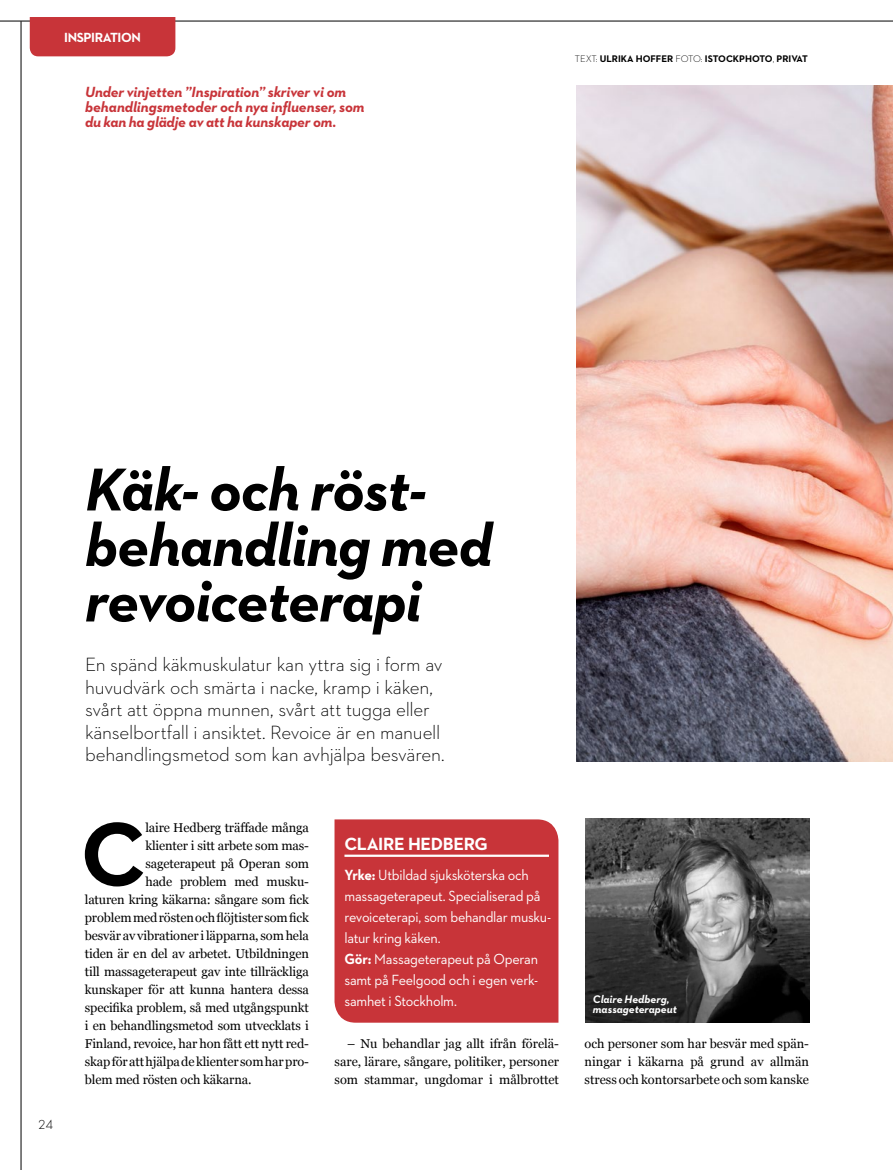
<style>
.page{position:relative;width:893px;height:1170px;background:#fff}
.page>*{position:absolute;margin:0;border:0;box-sizing:border-box;transform-origin:0 0}
.t1{font:700 92.1px "Neutraface 2 Text";color:#000}
.t2{font:italic 700 61.5px/55.5px "Neutraface 2 Text";letter-spacing:-.02em;color:#000}
.t3{font:300 19.5px/22.5px "Neutraface 2 Text";letter-spacing:-.015em;color:#000}
.t4{font:700 18px "Neutraface 2 Text";letter-spacing:-.02em;color:#fff}
.t5{font:15px/21px "Neutraface 2 Text";letter-spacing:-.02em;color:#fff;scale:.95 1}
.t6{font:italic 700 15px/15px "Neutraface 2 Text";letter-spacing:-.01em;color:#c83439}
.t7{font:700 13.5px "Neutraface 2 Text";letter-spacing:-.03em;color:#fff}
.t8{font:12.75px/18px "Georgia";letter-spacing:-.01em;color:#000;text-align:justify}
.t9{font:300 12px "Futura Std";color:#000}
.t10{font:italic 700 11.25px/10.5px "Neutraface 2 Text";color:#fff}
.t11{font:700 9.75px "Neutraface 2 Text";color:#000}
.s1{font-weight:300}
.s2{font-weight:700}
</style>
<div class="page">
<img style="left:577px;top:85px;width:316px;height:676px">
<hr style="left:0;top:21px;width:893px;height:1px;background:#000">
<hr style="left:21px;top:21px;width:1px;height:1148px;background:#000">
<div style="left:30px;top:17px;width:145px;height:39px;background:#c83439"></div>
<img style="left:585px;top:818px;width:224px;height:204px">
<div style="left:334px;top:819px;width:224px;height:203px;background:#c83439"></div>
<hr style="left:344px;top:854px;width:205px;height:2px;background:#fff">
<p class="t7" style="left:64px;top:28px;width:78px">INSPIRATION</p>
<p class="t6" style="left:85px;top:84px;width:281px">Under vinjetten ”Inspiration” skriver vi om behandlingsmetoder och nya influenser, som du kan ha glädje av att ha kunskaper om.</p>
<p class="t11" style="left:575px;top:52px;width:235px"><span class="s1">TEXT:</span> ULRIKA HOFFER <span class="s1">FOTO:</span> ISTOCKPHOTO<span class="s1">,</span> PRIVAT</p>
<p class="t9" style="left:38px;top:1117px;width:16px">24</p>
<h2 class="t2" style="left:85px;top:461px;width:408px">Käk- och röst&shy;behandling med revoiceterapi</h2>
<h3 class="t3" style="left:85px;top:653px;width:361px">En spänd käkmuskulatur kan yttra sig i form av huvudvärk och smärta i nacke, kramp i käken, svårt att öppna munnen, svårt att tugga eller känselbortfall i ansiktet. Revoice är en manuell behandlingsmetod som kan avhjälpa besvären.</h3>
<h1 class="t1" style="left:80px;top:795px;width:67px">C</h1>
<p class="t8" style="left:145px;top:817px;width:165px">laire Hedberg träffade många</p>
<p class="t8" style="left:145px;top:835px;width:165px">klienter i sitt arbete som mas-</p>
<p class="t8" style="left:145px;top:853px;width:165px">sageterapeut på Operan som</p>
<p class="t8" style="left:145px;top:871px;width:165px">hade problem med musku-</p>
<p class="t8" style="left:85px;top:889px;width:226px">laturen kring käkarna: sångare som fick</p>
<p class="t8" style="left:85px;top:907px;width:226px">problem med rösten och flöjtister som fick</p>
<p class="t8" style="left:85px;top:925px;width:226px">besvär av vibrationer i läpparna, som hela</p>
<p class="t8" style="left:85px;top:943px;width:226px">tiden är en del av arbetet. Utbildningen</p>
<p class="t8" style="left:85px;top:961px;width:226px">till massageterapeut gav inte tillräckliga</p>
<p class="t8" style="left:85px;top:979px;width:226px">kunskaper för att kunna hantera dessa</p>
<p class="t8" style="left:85px;top:997px;width:226px">specifika problem, så med utgångspunkt</p>
<p class="t8" style="left:85px;top:1015px;width:226px">i en behandlingsmetod som utvecklats i</p>
<p class="t8" style="left:85px;top:1033px;width:226px">Finland, revoice, har hon fått ett nytt red-</p>
<p class="t8" style="left:85px;top:1051px;width:226px">skap för att hjälpa de klienter som har pro-</p>
<p class="t8" style="left:85px;top:1069px;width:168px">blem med rösten och käkarna.</p>
<h3 class="t4" style="left:344px;top:832px;width:145px">CLAIRE HEDBERG</h3>
<p class="t5" style="left:344px;top:863px;width:219px"><span class="s2">Yrke:</span> Utbildad sjuksköterska och massageterapeut. Specialiserad på revoiceterapi, som behandlar musku&shy;latur kring käken.<br><span class="s2">Gör:</span> Massageterapeut på Operan samt på Feelgood och i egen verk&shy;samhet i Stockholm.</p>
<p class="t8" style="left:334px;top:1034px;width:226px;text-indent:13px">– Nu behandlar jag allt ifrån förelä&shy;sare, lärare, sångare, politiker, personer som stammar, ungdomar i målbrottet</p>
<p class="t8" style="left:585px;top:1034px;width:226px">och personer som har besvär med spän&shy;ningar i käkarna på grund av allmän stress och kontorsarbete och som kanske</p>
<p class="t10" style="left:593px;top:993px;width:85px">Claire Hedberg, massageterapeut</p>
</div>
